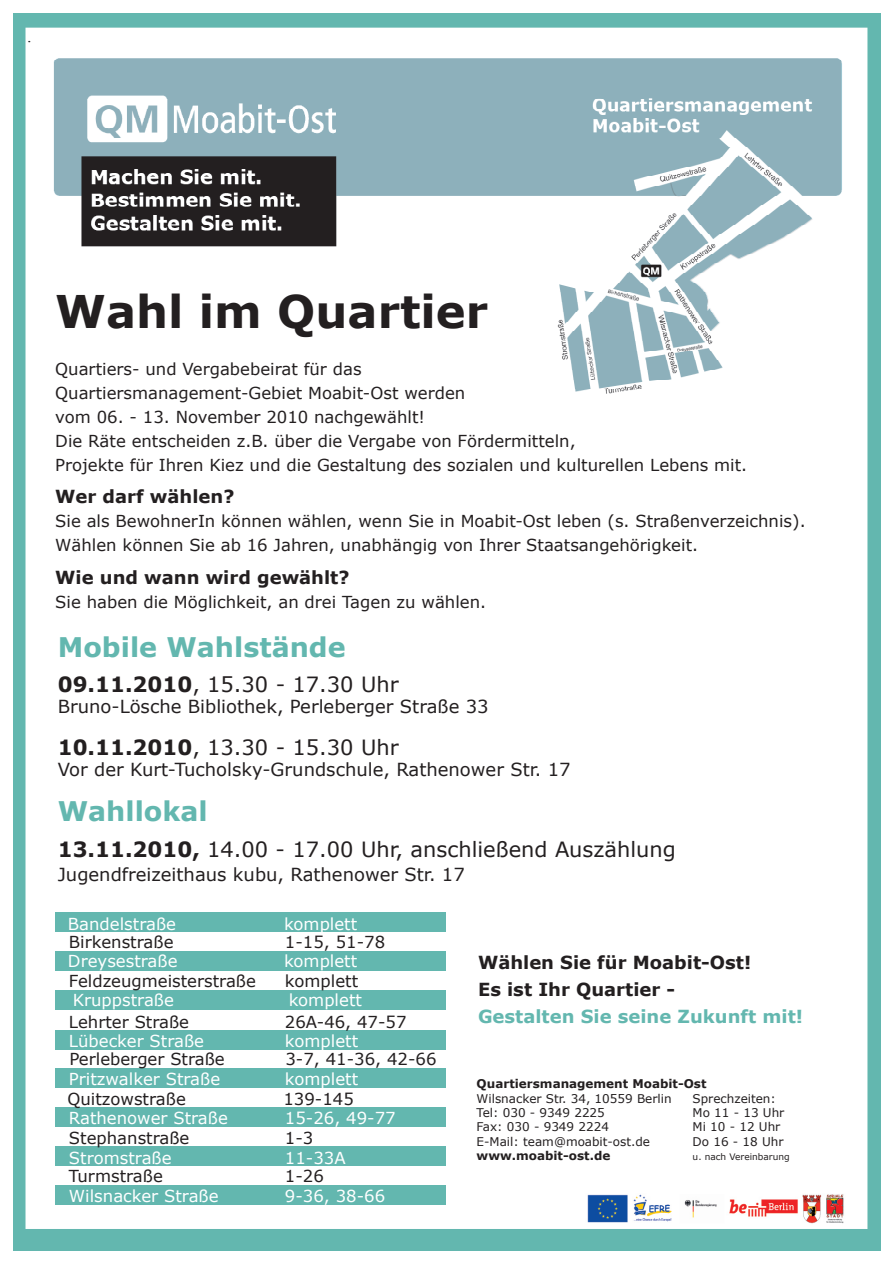
<style>
.page{position:relative;width:893px;height:1263px;background:#fff}
.page>*{position:absolute;margin:0;border:0;box-sizing:border-box;transform-origin:0 0}
.t1{font:700 45px "Verdana";color:#231f20}
.t2{font:700 27px "Verdana";color:#63b7af}
.t3{font:21px "Verdana";color:#231f20}
.t4{font:18px "Verdana";color:#231f20}
.t5{font:700 18px/27px "Verdana";color:#231f20}
.t6{font:700 18px "Verdana";color:#63b7af}
.t7{font:18px "Times New Roman";color:#231f20}
.t8{font:16.5px/24px "Verdana";color:#231f20}
.t9{font:16.5px "Verdana";color:#fff}
.t10{font:12px "Verdana";color:#231f20}
.t11{font:700 12px "Verdana";color:#231f20}
.t12{font:9px "Verdana";color:#231f20}
.s1{font-weight:700}
</style>
<div class="page">
<div style="left:13px;top:13px;width:867px;height:1237px;background:#63b7af"></div>
<div style="left:26px;top:28px;width:841px;height:1200px;background:#fff"></div>
<img style="left:53px;top:58px;width:789px;height:336px">
<img style="left:587px;top:1194px;width:257px;height:30px">
<div style="left:55px;top:912px;width:391px;height:20px;background:#63b7af"></div>
<div style="left:55px;top:1068px;width:391px;height:20px;background:#63b7af"></div>
<div style="left:55px;top:1146px;width:391px;height:20px;background:#63b7af"></div>
<div style="left:55px;top:951px;width:391px;height:20px;background:#63b7af"></div>
<div style="left:55px;top:1107px;width:391px;height:20px;background:#63b7af"></div>
<div style="left:55px;top:1030px;width:391px;height:20px;background:#63b7af"></div>
<div style="left:55px;top:990px;width:391px;height:20px;background:#63b7af"></div>
<div style="left:55px;top:1185px;width:391px;height:20px;background:#63b7af"></div>
<p class="t7" style="left:27px;top:23px;width:6px">.</p>
<h1 class="t1" style="left:55px;top:283px;width:434px">Wahl im Quartier</h1>
<p class="t8" style="left:55px;top:357px;width:693px">Quartiers- und Vergabebeirat für das<br>Quartiersmanagement-Gebiet Moabit-Ost werden<br>vom 06. - 13. November 2010 nachgewählt!<br>Die Räte entscheiden z.B. über die Vergabe von Fördermitteln,<br>Projekte für Ihren Kiez und die Gestaltung des sozialen und kulturellen Lebens mit.</p>
<p class="t5" style="left:55px;top:482px;width:181px">Wer darf wählen?</p>
<p class="t8" style="left:55px;top:508px;width:752px">Sie als BewohnerIn können wählen, wenn Sie in Moabit-Ost leben (s. Straßenverzeichnis).<br>Wählen können Sie ab 16 Jahren, unabhängig von Ihrer Staatsangehörigkeit.</p>
<p class="t5" style="left:55px;top:563px;width:296px">Wie und wann wird gewählt?</p>
<p class="t8" style="left:55px;top:589px;width:432px">Sie haben die Möglichkeit, an drei Tagen zu wählen.</p>
<h2 class="t2" style="left:58px;top:630px;width:289px">Mobile Wahlstände</h2>
<p class="t3" style="left:58px;top:671px;width:342px"><span class="s1">09.11.2010</span>, 15.30 - 17.30 Uhr</p>
<p class="t4" style="left:58px;top:695px;width:432px">Bruno-Lösche Bibliothek, Perleberger Straße 33</p>
<p class="t3" style="left:58px;top:734px;width:342px"><span class="s1">10.11.2010</span>, 13.30 - 15.30 Uhr</p>
<p class="t4" style="left:58px;top:758px;width:514px">Vor der Kurt-Tucholsky-Grundschule, Rathenower Str. 17</p>
<h2 class="t2" style="left:58px;top:794px;width:152px">Wahllokal</h2>
<p class="t3" style="left:58px;top:836px;width:620px"><span class="s1">13.11.2010,</span> 14.00 - 17.00 Uhr, anschließend Auszählung</p>
<p class="t4" style="left:58px;top:863px;width:408px">Jugendfreizeithaus kubu, Rathenower Str. 17</p>
<p class="t9" style="left:68px;top:913px;width:110px">Bandelstraße</p>
<p class="t9" style="left:284px;top:913px;width:75px">komplett</p>
<p class="t9" style="left:68px;top:951px;width:111px">Dreysestraße</p>
<p class="t9" style="left:284px;top:951px;width:75px">komplett</p>
<p class="t9" style="left:73px;top:990px;width:103px">Kruppstraße</p>
<p class="t9" style="left:289px;top:990px;width:75px">komplett</p>
<p class="t9" style="left:69px;top:1031px;width:137px">Lübecker Straße</p>
<p class="t9" style="left:285px;top:1031px;width:75px">komplett</p>
<p class="t9" style="left:69px;top:1068px;width:153px">Pritzwalker Straße</p>
<p class="t9" style="left:285px;top:1068px;width:75px">komplett</p>
<p class="t9" style="left:69px;top:1107px;width:160px">Rathenower Straße</p>
<p class="t9" style="left:285px;top:1107px;width:112px">15-26, 49-77</p>
<p class="t9" style="left:69px;top:1147px;width:104px">Stromstraße</p>
<p class="t9" style="left:285px;top:1147px;width:62px">11-33A</p>
<p class="t9" style="left:69px;top:1185px;width:151px">Wilsnacker Straße</p>
<p class="t9" style="left:285px;top:1185px;width:102px">9-36, 38-66</p>
<p class="t8" style="left:69px;top:930px;width:106px">Birkenstraße</p>
<p class="t8" style="left:285px;top:930px;width:102px">1-15, 51-78</p>
<p class="t8" style="left:69px;top:968px;width:189px">Feldzeugmeisterstraße</p>
<p class="t8" style="left:285px;top:968px;width:75px">komplett</p>
<p class="t8" style="left:69px;top:1009px;width:122px">Lehrter Straße</p>
<p class="t8" style="left:285px;top:1009px;width:123px">26A-46, 47-57</p>
<p class="t8" style="left:69px;top:1046px;width:157px">Perleberger Straße</p>
<p class="t8" style="left:285px;top:1046px;width:153px">3-7, 41-36, 42-66</p>
<p class="t8" style="left:67px;top:1086px;width:120px">Quitzowstraße</p>
<p class="t8" style="left:283px;top:1086px;width:72px">139-145</p>
<p class="t8" style="left:69px;top:1125px;width:122px">Stephanstraße</p>
<p class="t8" style="left:285px;top:1125px;width:30px">1-3</p>
<p class="t8" style="left:69px;top:1163px;width:95px">Turmstraße</p>
<p class="t8" style="left:285px;top:1163px;width:40px">1-26</p>
<p class="t5" style="left:478px;top:949px;width:275px">Wählen Sie für Moabit-Ost!<br>Es ist Ihr Quartier -</p>
<p class="t6" style="left:478px;top:1005px;width:327px">Gestalten Sie seine Zukunft mit!</p>
<p class="t11" style="left:477px;top:1076px;width:231px">Quartiersmanagement Moabit-Ost</p>
<p class="t10" style="left:477px;top:1091px;width:197px">Wilsnacker Str. 34, 10559 Berlin</p>
<p class="t10" style="left:693px;top:1091px;width:85px">Sprechzeiten:</p>
<p class="t10" style="left:477px;top:1105px;width:130px">Tel: 030 - 9349 2225</p>
<p class="t10" style="left:693px;top:1105px;width:93px">Mo 11 - 13 Uhr</p>
<p class="t10" style="left:477px;top:1119px;width:134px">Fax: 030 - 9349 2224</p>
<p class="t10" style="left:693px;top:1119px;width:89px">Mi 10 - 12 Uhr</p>
<p class="t10" style="left:477px;top:1134px;width:175px">E-Mail: team@moabit-ost.de</p>
<p class="t10" style="left:693px;top:1134px;width:92px">Do 16 - 18 Uhr</p>
<p class="t11" style="left:477px;top:1148px;width:135px">www.moabit-ost.de</p>
<p class="t12" style="left:693px;top:1151px;width:99px">u. nach Vereinbarung</p>
</div>
